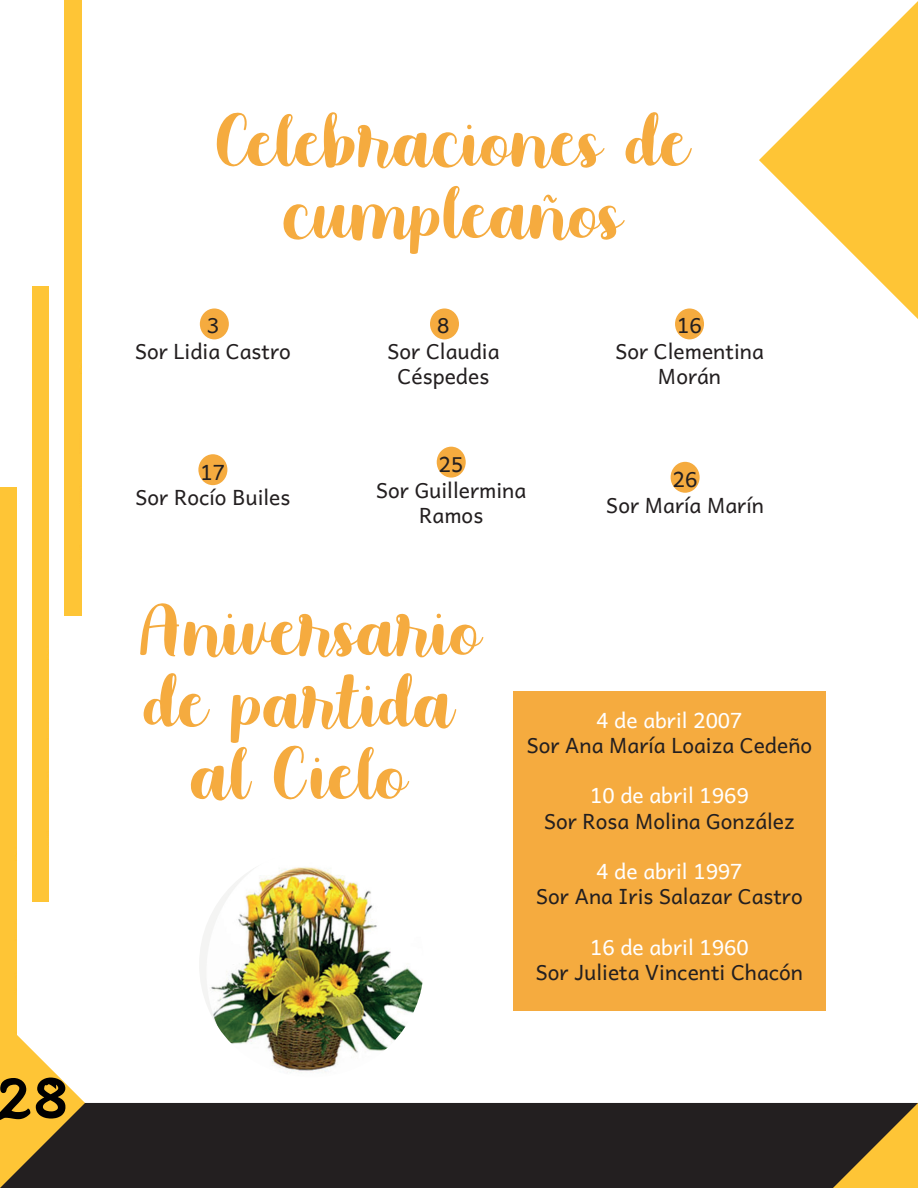
<style>
.page{position:relative;width:918px;height:1188px;background:#fff}
.page>*{position:absolute;margin:0;border:0;box-sizing:border-box;transform-origin:0 0}
.Títulos{font:90px/72px "Moonbright Demo";color:#f5ab3f;text-align:center}
.t1{font:700 54px "Waltograph UI";color:#000001}
.t2{font:21px/25.2px "Andika Basic";color:#231f20;text-align:center}
.t3{font:21px "Andika Basic";color:#fff}
</style>
<div class="page">
<div style="left:198px;top:454px;width:29px;height:31px;background:#f5ab3f;border-radius:50%"></div>
<div style="left:437px;top:447px;width:29px;height:31px;background:#f5ab3f;border-radius:50%"></div>
<div style="left:675px;top:308px;width:29px;height:31px;background:#f5ab3f;border-radius:50%"></div>
<div style="left:671px;top:462px;width:29px;height:31px;background:#f5ab3f;border-radius:50%"></div>
<div style="left:430px;top:308px;width:29px;height:31px;background:#f5ab3f;border-radius:50%"></div>
<div style="left:200px;top:308px;width:29px;height:31px;background:#f5ab3f;border-radius:50%"></div>
<div style="left:513px;top:692px;width:313px;height:319px;background:#f5ab3f"></div>
<div style="left:0;top:487px;width:17px;height:531px;background:#fec536"></div>
<div style="left:85px;top:1103px;width:748px;height:85px;background:#231f20"></div>
<div style="left:32px;top:286px;width:17px;height:616px;background:#fec536"></div>
<div style="left:65px;top:0;width:16px;height:615px;background:#fec536"></div>
<svg style="left:759px;top:1px;width:159px;height:318px"></svg>
<svg style="left:833px;top:1103px;width:85px;height:85px;background:#90722b"></svg>
<svg style="left:0;top:1018px;width:85px;height:170px"></svg>
<img style="left:199px;top:852px;width:225px;height:225px;border-radius:112px">
<p class="t1" style="left:-6px;top:1068px;width:77px">28</p>
<p class="Títulos" style="left:215px;top:104px;width:474px">Celebraciones de cumpleaños</p>
<p class="t2" style="left:207px;top:310px;width:14px">3</p>
<p class="t2" style="left:135px;top:335px;width:157px">Sor Lidia Castro</p>
<p class="t2" style="left:201px;top:456px;width:26px">17</p>
<p class="t2" style="left:135px;top:482px;width:156px">Sor Rocío Builes</p>
<p class="t2" style="left:437px;top:310px;width:14px">8</p>
<p class="t2" style="left:387px;top:335px;width:113px">Sor Claudia<br>Céspedes</p>
<p class="t2" style="left:439px;top:449px;width:26px">25</p>
<p class="t2" style="left:376px;top:474px;width:152px">Sor Guillermina<br>Ramos</p>
<p class="t2" style="left:677px;top:310px;width:26px">16</p>
<p class="t2" style="left:615px;top:335px;width:150px">Sor Clementina<br>Morán</p>
<p class="t2" style="left:673px;top:464px;width:26px">26</p>
<p class="t2" style="left:606px;top:489px;width:159px">Sor María Marín</p>
<p class="Títulos" style="left:139px;top:593px;width:341px">Aniversario de partida al Cielo</p>
<p class="t3" style="left:596px;top:701px;width:148px">4 de abril 2007</p>
<p class="t2" style="left:527px;top:730px;width:287px">Sor Ana María Loaiza Cedeño</p>
<p class="t3" style="left:590px;top:777px;width:160px">10 de abril 1969</p>
<p class="t2" style="left:544px;top:805px;width:252px">Sor Rosa Molina González</p>
<p class="t3" style="left:596px;top:852px;width:148px">4 de abril 1997</p>
<p class="t2" style="left:536px;top:881px;width:268px">Sor Ana Iris Salazar Castro</p>
<p class="t3" style="left:590px;top:928px;width:160px">16 de abril 1960</p>
<p class="t2" style="left:536px;top:956px;width:269px">Sor Julieta Vincenti Chacón</p>
</div>
